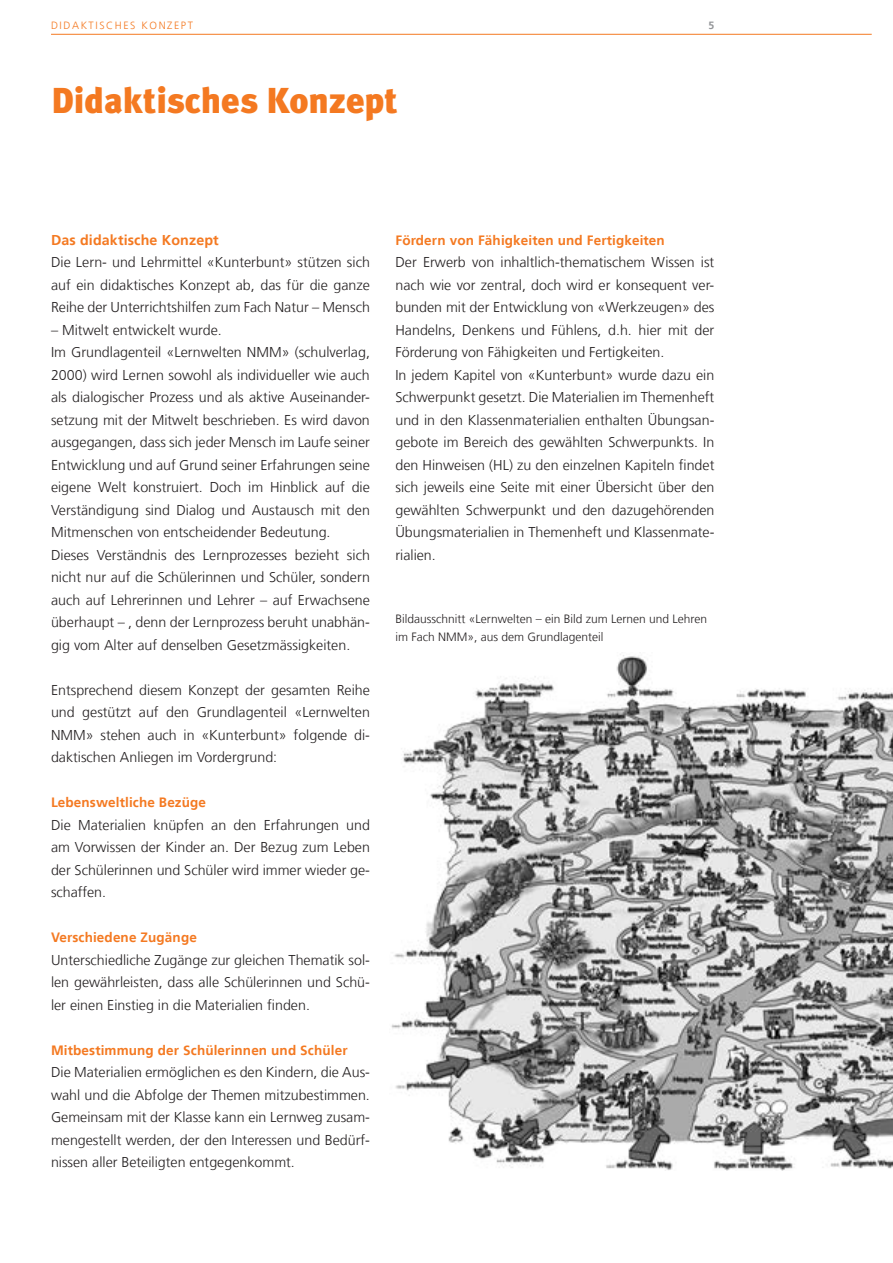
<style>
.page{position:relative;width:893px;height:1263px;background:#fff}
.page>*{position:absolute;margin:0;border:0;box-sizing:border-box;transform-origin:0 0}
.t1{font:900 36px "Meta Plus";color:#f47921}
.t2{font:300 14.25px/22.5px "Frutiger LT45";color:#231f20;text-align:justify}
.t3{font:300 14.25px "Frutiger LT45";letter-spacing:.01em;color:#f47921}
.t4{font:300 13.5px "Frutiger LT45";letter-spacing:.01em;color:#f47921}
.t5{font:300 12px/18px "Frutiger LT45";color:#231f20}
.t6{font:300 10.5px "Frutiger LT45";letter-spacing:.15em;color:#f47921}
.t7{font:300 10.5px "Frutiger LT45";color:#939598}
</style>
<div class="page">
<hr style="left:51px;top:34px;width:821px;height:1px;background:#f47921">
<img style="left:391px;top:654px;width:502px;height:516px">
<p class="t6" style="left:51px;top:20px;width:143px">DIDAKTISCHES KONZEPT</p>
<p class="t7" style="left:708px;top:20px;width:7px">5</p>
<h1 class="t1" style="left:51px;top:79px;width:348px">Didaktisches Konzept</h1>
<p class="t3" style="left:51px;top:231px;width:169px">Das didaktische Konzept</p>
<p class="t2" style="left:51px;top:251px;width:320px">Die Lern- und Lehrmittel «Kunterbunt» stützen sich auf ein didaktisches Konzept ab, das für die ganze Reihe der Unterrichtshilfen zum Fach Natur – Mensch</p>
<p class="t2" style="left:51px;top:319px;width:320px;text-align:left">– Mitwelt entwickelt wurde.<br>Im Grundlagenteil «Lernwelten NMM» (schulverlag, 2000) wird Lernen sowohl als individueller wie auch als dialogischer Prozess und als aktive Auseinander&shy;setzung mit der Mitwelt beschrieben. Es wird davon ausgegangen, dass sich jeder Mensch im Laufe seiner Entwicklung und auf Grund seiner Erfahrungen seine eigene Welt konstruiert. Doch im Hinblick auf die Verständigung sind Dialog und Austausch mit den Mitmenschen von entscheidender Bedeutung.<br>Dieses Verständnis des Lernprozesses bezieht sich nicht nur auf die Schülerinnen und Schüler, sondern auch auf Lehrerinnen und Lehrer – auf Erwachsene überhaupt – , denn der Lernprozess beruht unabhän&shy;gig vom Alter auf denselben Gesetzmässigkeiten.</p>
<p class="t2" style="left:51px;top:679px;width:320px">Entsprechend diesem Konzept der gesamten Reihe und gestützt auf den Grundlagenteil «Lernwelten NMM» stehen auch in «Kunterbunt» folgende di&shy;daktischen Anliegen im Vordergrund:</p>
<p class="t4" style="left:51px;top:794px;width:157px">Lebensweltliche Bezüge</p>
<p class="t2" style="left:51px;top:814px;width:320px">Die Materialien knüpfen an den Erfahrungen und am Vorwissen der Kinder an. Der Bezug zum Leben der Schülerinnen und Schüler wird immer wieder ge&shy;schaffen.</p>
<p class="t4" style="left:51px;top:929px;width:147px">Verschiedene Zugänge</p>
<p class="t2" style="left:51px;top:949px;width:320px">Unterschiedliche Zugänge zur gleichen Thematik sol&shy;len gewährleisten, dass alle Schülerinnen und Schü&shy;ler einen Einstieg in die Materialien finden.</p>
<p class="t4" style="left:51px;top:1042px;width:298px">Mitbestimmung der Schülerinnen und Schüler</p>
<p class="t2" style="left:51px;top:1061px;width:320px">Die Materialien ermöglichen es den Kindern, die Aus&shy;wahl und die Abfolge der Themen mitzubestimmen.<br>Gemeinsam mit der Klasse kann ein Lernweg zusam&shy;mengestellt werden, der den Interessen und Bedürf&shy;nissen aller Beteiligten entgegenkommt.</p>
<p class="t4" style="left:395px;top:232px;width:271px">Fördern von Fähigkeiten und Fertigkeiten</p>
<p class="t2" style="left:395px;top:251px;width:320px;text-align:left">Der Erwerb von inhaltlich-thematischem Wissen ist nach wie vor zentral, doch wird er konsequent ver&shy;bunden mit der Entwicklung von «Werkzeugen» des Handelns, Denkens und Fühlens, d.h. hier mit der Förderung von Fähigkeiten und Fertigkeiten.<br>In jedem Kapitel von «Kunterbunt» wurde dazu ein Schwerpunkt gesetzt. Die Materialien im Themenheft und in den Klassenmaterialien enthalten Übungsan&shy;gebote im Bereich des gewählten Schwerpunkts. In den Hinweisen (HL) zu den einzelnen Kapiteln findet sich jeweils eine Seite mit einer Übersicht über den gewählten Schwerpunkt und den dazugehörenden Übungsmaterialien in Themenheft und Klassenmate&shy;rialien.</p>
<p class="t5" style="left:395px;top:610px;width:313px">Bildausschnitt «Lernwelten – ein Bild zum Lernen und Lehren im Fach NMM», aus dem Grundlagenteil</p>
</div>
